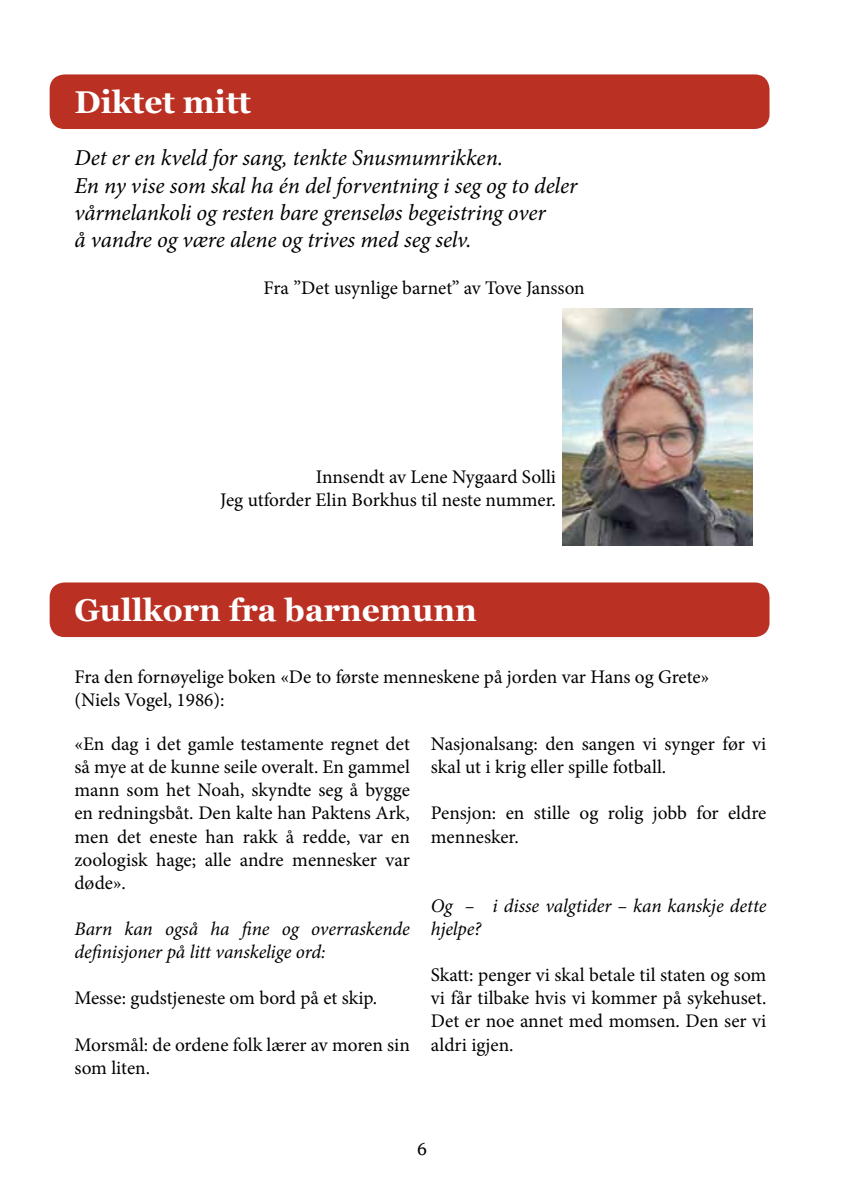
<style>
.page{position:relative;width:844px;height:1191px;background:#fff}
.page>*{position:absolute;margin:0;border:0;box-sizing:border-box;transform-origin:0 0}
.t1{font:700 31.5px "Georgia";color:#fff}
.t2{font:italic 22.75px/27.3px "Minion Pro";letter-spacing:-.005em;color:#000}
.t3{font:19.25px/23.1px "Minion Pro";color:#000}
.t4{font:italic 19.25px/23.1px "Minion Pro";letter-spacing:-.005em;color:#000}
.t5{font:17.5px "Georgia";color:#000}
</style>
<div class="page">
<div style="left:50px;top:74px;width:719px;height:55px;background:#ba3023;border-radius:15px"></div>
<div style="left:50px;top:582px;width:719px;height:55px;background:#ba3023;border-radius:15px"></div>
<img style="left:562px;top:309px;width:190px;height:237px">
<h1 class="t1" style="left:74px;top:78px;width:178px">Diktet mitt</h1>
<p class="t2" style="left:74px;top:144px;width:504px">Det er en kveld for sang, tenkte Snusmumrikken.<br>En ny vise som skal ha én del forventning i seg og to deler vårmelankoli og resten bare grenseløs begeistring over<br>å vandre og være alene og trives med seg selv.</p>
<p class="t3" style="left:263px;top:276px;width:322px">Fra ”Det usynlige barnet” av Tove Jansson</p>
<p class="t3" style="left:220px;top:465px;width:337px;text-align:right">Innsendt av Lene Nygaard Solli<br>Jeg utforder Elin Borkhus til neste nummer.</p>
<h1 class="t1" style="left:74px;top:586px;width:404px">Gullkorn fra barnemunn</h1>
<p class="t3" style="left:74px;top:665px;width:636px">Fra den fornøyelige boken «De to første menneskene på jorden var Hans og Grete» (Niels Vogel, 1986):</p>
<p class="t3" style="left:74px;top:732px;width:337px;text-align:justify">«En dag i det gamle testamente regnet det så mye at de kunne seile overalt. En gammel mann som het Noah, skyndte seg å bygge en redningsbåt. Den kalte han Paktens Ark, men det eneste han rakk å redde, var en zoologisk hage; alle andre mennesker var døde».</p>
<p class="t4" style="left:74px;top:917px;width:337px">Barn kan også ha fine og overraskende definisjoner på litt vanskelige ord:</p>
<p class="t3" style="left:74px;top:986px;width:304px">Messe: gudstjeneste om bord på et skip.</p>
<p class="t3" style="left:74px;top:1033px;width:337px">Morsmål: de ordene folk lærer av moren sin som liten.</p>
<p class="t3" style="left:431px;top:732px;width:337px">Nasjonalsang: den sangen vi synger før vi skal ut i krig eller spille fotball.</p>
<p class="t3" style="left:431px;top:802px;width:337px">Pensjon: en stille og rolig jobb for eldre mennesker.</p>
<p class="t4" style="left:431px;top:894px;width:337px">Og – i disse valgtider – kan kanskje dette hjelpe?</p>
<p class="t3" style="left:431px;top:963px;width:337px;text-align:justify">Skatt: penger vi skal betale til staten og som vi får tilbake hvis vi kommer på sykehuset.<br>Det er noe annet med momsen. Den ser vi aldri igjen.</p>
<p class="t5" style="left:417px;top:1136px;width:11px">6</p>
</div>
